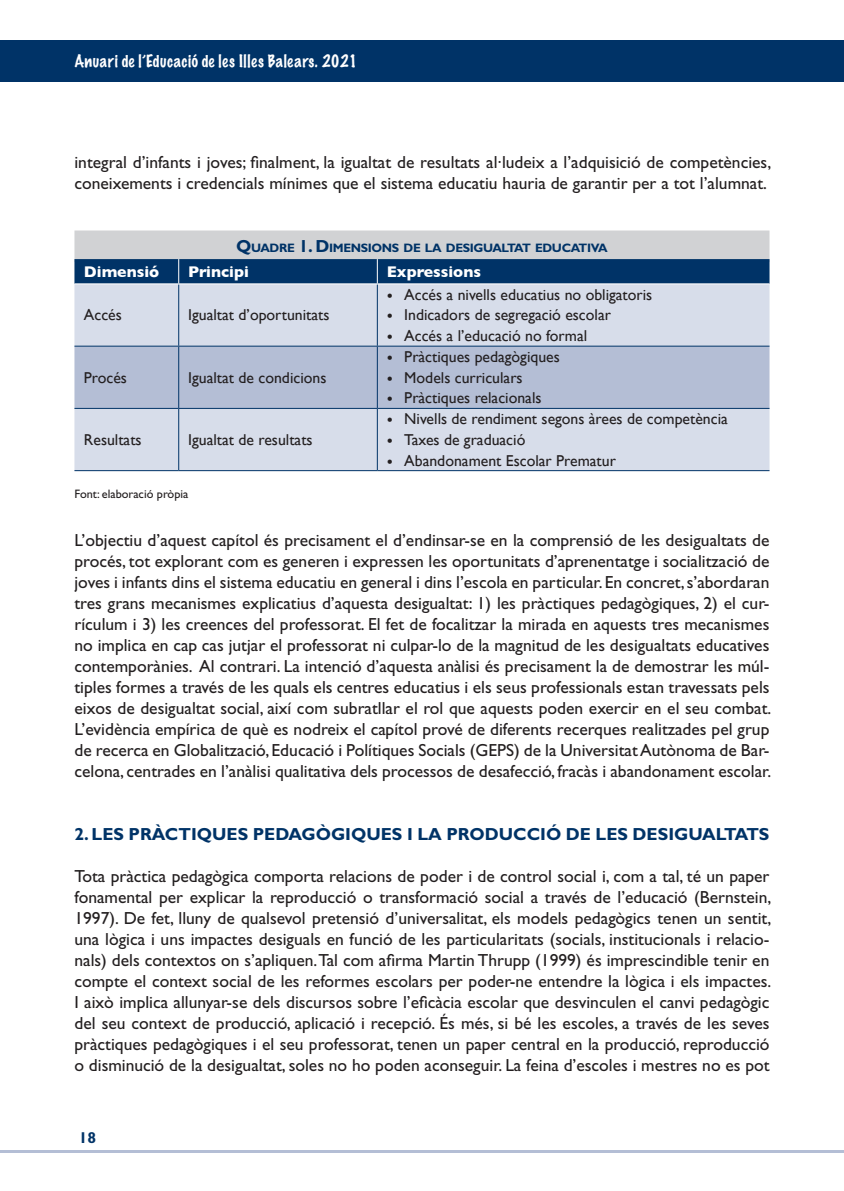
<style>
.page{position:relative;width:844px;height:1191px;background:#fff}
.page>*{position:absolute;margin:0;border:0;box-sizing:border-box;transform-origin:0 0}
.t1{font:17.5px/21px "Gill Sans Std";color:#231f20;text-align:justify}
.t2{font:700 17.5px "Gill Sans Std";color:#003367}
.t3{font:15.75px "Gill Sans";color:#231f20}
.t4{font:100 15.75px "Marker Felt";letter-spacing:.025em;color:#fff}
.t5{font:700 15.75px "Gill Sans";color:#fff}
.t6{font:700 15.75px "Gill Sans Std";color:#003367}
.t7{font:700 12.25px "Gill Sans Std";letter-spacing:-.03em;color:#003367}
.t8{font:12.25px "Gill Sans Std";color:#231f20}
.s1{font-size:17.5px}
.s2{font-family:"Frutiger LT Std";font-weight:300;font-size:12.25px}
</style>
<div class="page">
<div style="left:0;top:40px;width:843px;height:42px;background:#003367"></div>
<hr style="left:0;top:1150px;width:843px;height:2px;background:#b4bed5">
<div style="left:74px;top:230px;width:695px;height:32px;background:#d1d2d4"></div>
<div style="left:74px;top:284px;width:695px;height:186px;background:#d7ddea"></div>
<div style="left:74px;top:347px;width:695px;height:61px;background:#b4bed5"></div>
<hr style="left:178px;top:284px;width:1px;height:62px;background:#003367">
<hr style="left:377px;top:284px;width:1px;height:62px;background:#003367">
<hr style="left:74px;top:346px;width:105px;height:1px;background:#003367">
<hr style="left:179px;top:346px;width:198px;height:1px;background:#003367">
<hr style="left:178px;top:346px;width:1px;height:62px;background:#003367">
<hr style="left:377px;top:346px;width:392px;height:1px;background:#003367">
<hr style="left:377px;top:346px;width:1px;height:62px;background:#003367">
<hr style="left:74px;top:408px;width:105px;height:1px;background:#003367">
<hr style="left:179px;top:408px;width:198px;height:1px;background:#003367">
<hr style="left:178px;top:409px;width:1px;height:61px;background:#003367">
<hr style="left:377px;top:408px;width:392px;height:1px;background:#003367">
<hr style="left:377px;top:409px;width:1px;height:61px;background:#003367">
<hr style="left:74px;top:470px;width:105px;height:1px;background:#003367">
<hr style="left:179px;top:470px;width:198px;height:1px;background:#003367">
<hr style="left:377px;top:470px;width:392px;height:1px;background:#003367">
<div style="left:74px;top:259px;width:695px;height:24px;background:#003367"></div>
<p class="t4" style="left:74px;top:49px;width:285px">Anuari de l’Educació de les Illes Balears. 2021</p>
<p class="t1" style="left:74px;top:152px;width:698px">integral d’infants i joves; finalment, la igualtat de resultats al·ludeix a l’adquisició de competències, coneixements i credencials mínimes que el sistema educatiu hauria de garantir per a tot l’alumnat.</p>
<p class="t7" style="left:236px;top:241px;width:373px"><span class="s1">Q</span>UADRE <span class="s1">1. D</span> IMENSIONS DE LA DESIGUALTAT EDUCATIVA</p>
<p class="t5" style="left:84px;top:259px;width:77px">Dimensió</p>
<p class="t5" style="left:188px;top:259px;width:62px">Principi</p>
<p class="t5" style="left:386px;top:259px;width:96px">Expressions</p>
<p class="t3" style="left:84px;top:306px;width:39px">Accés</p>
<p class="t3" style="left:188px;top:306px;width:143px">Igualtat d’oportunitats</p>
<p class="t3" style="left:386px;top:285px;width:267px"><span class="s2">•</span> Accés a nivells educatius no obligatoris</p>
<p class="t3" style="left:386px;top:306px;width:226px"><span class="s2">•</span> Indicadors de segregació escolar</p>
<p class="t3" style="left:386px;top:326px;width:202px"><span class="s2">•</span> Accés a l’educació no formal</p>
<p class="t3" style="left:84px;top:368px;width:45px">Procés</p>
<p class="t3" style="left:188px;top:368px;width:140px">Igualtat de condicions</p>
<p class="t3" style="left:84px;top:430px;width:59px">Resultats</p>
<p class="t3" style="left:188px;top:430px;width:126px">Igualtat de resultats</p>
<p class="t3" style="left:386px;top:347px;width:174px"><span class="s2">•</span> Pràctiques pedagògiques</p>
<p class="t3" style="left:386px;top:368px;width:137px"><span class="s2">•</span> Models curriculars</p>
<p class="t3" style="left:386px;top:389px;width:156px"><span class="s2">•</span> Pràctiques relacionals</p>
<p class="t3" style="left:386px;top:410px;width:342px"><span class="s2">•</span> Nivells de rendiment segons àrees de competència</p>
<p class="t3" style="left:386px;top:430px;width:140px"><span class="s2">•</span> Taxes de graduació</p>
<p class="t3" style="left:386px;top:451px;width:231px"><span class="s2">•</span> Abandonament Escolar Prematur</p>
<p class="t8" style="left:74px;top:487px;width:115px">Font: elaboració pròpia</p>
<p class="t1" style="left:74px;top:530px;width:698px">L’objectiu d’aquest capítol és precisament el d’endinsar-se en la comprensió de les desigualtats de procés, tot explorant com es generen i expressen les oportunitats d’aprenentatge i socialització de joves i infants dins el sistema educatiu en general i dins l’escola en particular. En concret, s’abordaran tres grans mecanismes explicatius d’aquesta desigualtat: 1) les pràctiques pedagògiques, 2) el cur&shy;rículum i 3) les creences del professorat. El fet de focalitzar la mirada en aquests tres mecanismes no implica en cap cas jutjar el professorat ni culpar-lo de la magnitud de les desigualtats educatives contemporànies. Al contrari. La intenció d’aquesta anàlisi és precisament la de demostrar les múl&shy;tiples formes a través de les quals els centres educatius i els seus professionals estan travessats pels eixos de desigualtat social, així com subratllar el rol que aquests poden exercir en el seu combat.<br>L’evidència empírica de què es nodreix el capítol prové de diferents recerques realitzades pel grup de recerca en Globalització, Educació i Polítiques Socials (GEPS) de la Universitat Autònoma de Bar&shy;celona, centrades en l’anàlisi qualitativa dels processos de desafecció, fracàs i abandonament escolar.</p>
<p class="t2" style="left:74px;top:824px;width:696px">2. LES PRÀCTIQUES PEDAGÒGIQUES I LA PRODUCCIÓ DE LES DESIGUALTATS</p>
<p class="t1" style="left:74px;top:866px;width:698px">Tota pràctica pedagògica comporta relacions de poder i de control social i, com a tal, té un paper fonamental per explicar la reproducció o transformació social a través de l’educació (Bernstein, 1997). De fet, lluny de qualsevol pretensió d’universalitat, els models pedagògics tenen un sentit, una lògica i uns impactes desiguals en funció de les particularitats (socials, institucionals i relacio&shy;nals) dels contextos on s’apliquen. Tal com afirma Martin Thrupp (1999) és imprescindible tenir en compte el context social de les reformes escolars per poder-ne entendre la lògica i els impactes.<br>I això implica allunyar-se dels discursos sobre l’eficàcia escolar que desvinculen el canvi pedagògic del seu context de producció, aplicació i recepció. És més, si bé les escoles, a través de les seves pràctiques pedagògiques i el seu professorat, tenen un paper central en la producció, reproducció o disminució de la desigualtat, soles no ho poden aconseguir. La feina d’escoles i mestres no es pot</p>
<p class="t6" style="left:79px;top:1128px;width:19px">18</p>
</div>
